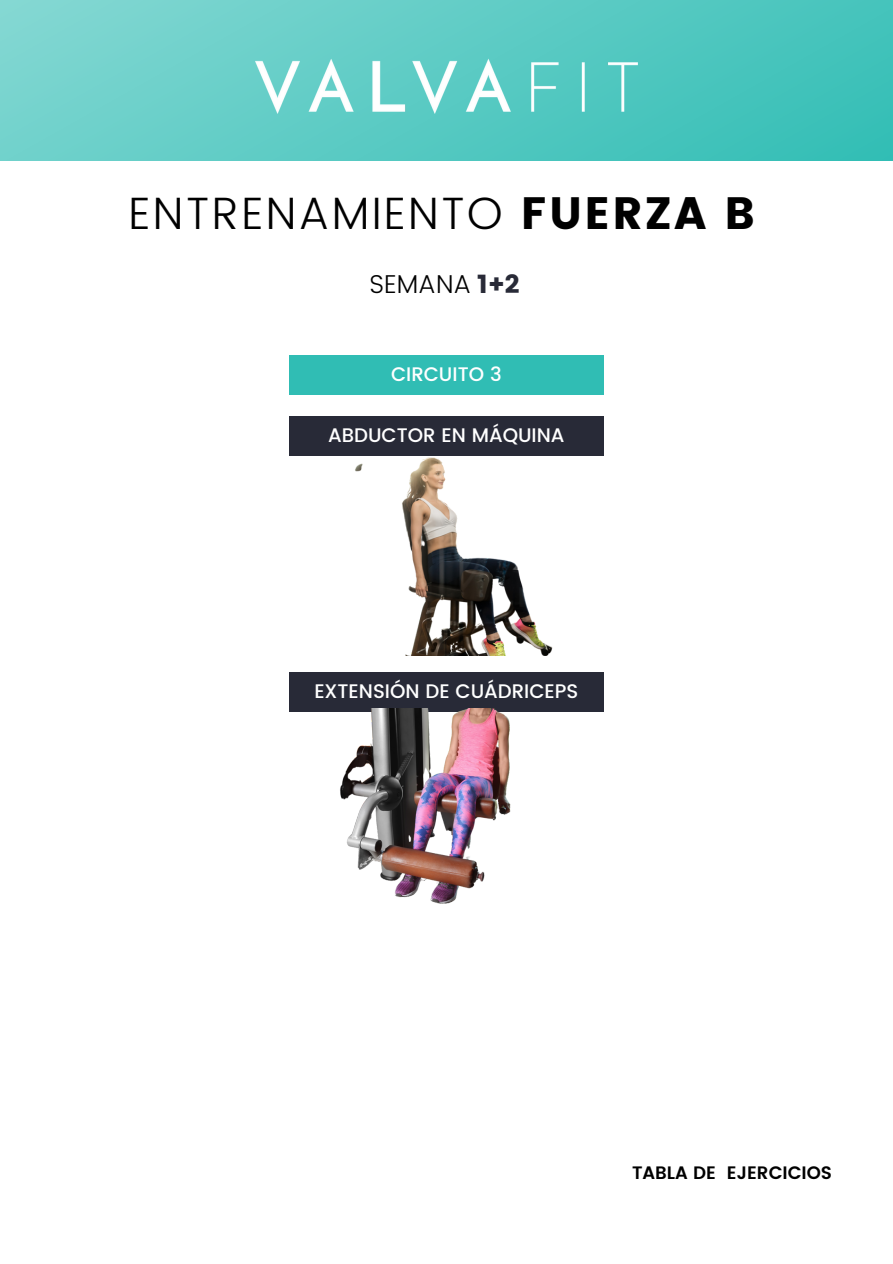
<style>
.page{position:relative;width:893px;height:1264px;background:#fff}
.page>*{position:absolute;margin:0;border:0;box-sizing:border-box;transform-origin:0 0}
.t1{font:300 45.3px "Poppins";letter-spacing:.05em;color:#000}
.t2{font:300 25.8px "Poppins";color:#000}
.t3{font:500 19.65px "Poppins";color:#fff}
.t4{font:600 18px "Poppins";color:#000}
.s1{font-weight:400}
.s2{font-weight:400;color:#282a37}
</style>
<div class="page">
<div style="left:1px;top:0;width:891px;height:161px;background:linear-gradient(to right,#7cd5d0,#3cc1b9)"></div>
<img style="left:115px;top:44px;width:662px;height:91px">
<img style="left:355px;top:457px;width:198px;height:198px">
<div style="left:288px;top:672px;width:315px;height:39px;background:#282a37"></div>
<img style="left:288px;top:708px;width:315px;height:196px">
<div style="left:288px;top:355px;width:315px;height:39px;background:#30bdb4"></div>
<div style="left:288px;top:416px;width:315px;height:40px;background:#282a37"></div>
<h1 class="t1" style="left:129px;top:187px;width:627px">ENTRENAMIENTO <span class="s1">FUERZA B</span></h1>
<h2 class="t2" style="left:369px;top:269px;width:152px">SEMANA <span class="s2">1+2</span></h2>
<p class="t3" style="left:391px;top:362px;width:112px">CIRCUITO 3</p>
<p class="t3" style="left:328px;top:424px;width:238px">ABDUCTOR EN MÁQUINA</p>
<p class="t3" style="left:314px;top:679px;width:265px">EXTENSIÓN DE CUÁDRICEPS</p>
<p class="t4" style="left:632px;top:1162px;width:202px">TABLA DE EJERCICIOS</p>
</div>
